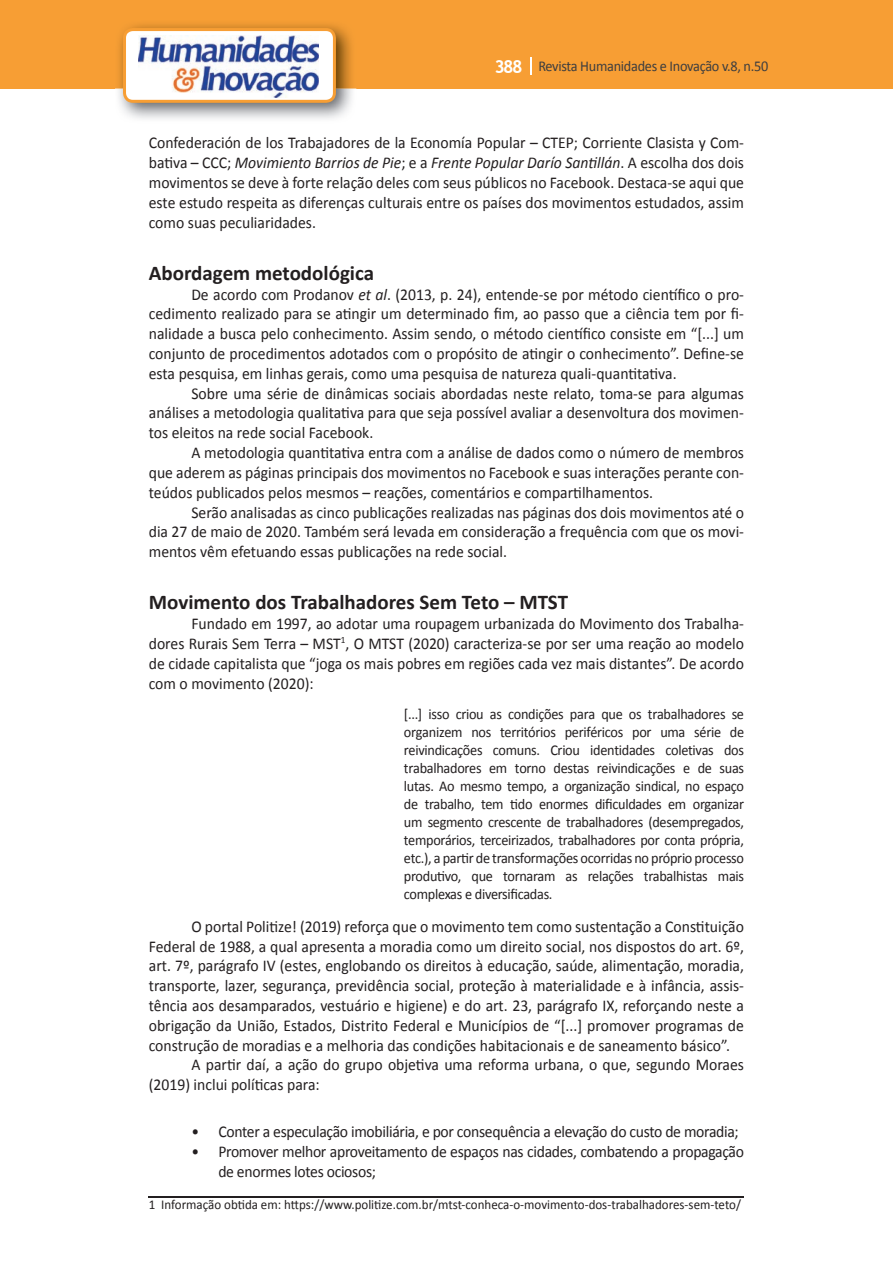
<style>
.page{position:relative;width:893px;height:1263px;background:#fff}
.page>*{position:absolute;margin:0;border:0;box-sizing:border-box;transform-origin:0 0}
.t1{font:700 21px "Calibri";color:#231f20}
.t2{font:16.5px/19.8px "Calibri";color:#231f20;text-align:justify;scale:.95 1}
.t3{font:16.5px/19.8px "Calibri";letter-spacing:-.02em;color:#231f20;scale:.95 1}
.t4{font:15px/18px "Calibri";letter-spacing:-.02em;color:#231f20;text-align:justify;scale:.95 1}
.t5{font:15px "Calibri";letter-spacing:-.02em;color:#3e3e3f;scale:.95 1}
.t6{font:13.5px "Calibri";color:#231f20;scale:.96 1}
.s1{font-family:"Trebuchet MS";font-weight:700;font-size:18px;color:#fff}
.s2{font-style:italic}
</style>
<div class="page">
<div style="left:0;top:0;width:893px;height:88px;background:#f79e34"></div>
<svg style="left:530px;top:57px;width:2px;height:18px"></svg>
<img style="left:115px;top:24px;width:241px;height:95px">
<svg style="left:123px;top:28px;width:213px;height:75px"></svg>
<hr style="left:149px;top:1196px;width:595px;height:2px;background:#231f20">
<p class="t5" style="left:495px;top:57px;width:290px"><span class="s1">388</span> Revista Humanidades e Inovação v.8, n.50</p>
<p class="t2" style="left:149px;top:133px;width:628px">Confederación de los Trabajadores de la Economía Popular – CTEP; Corriente Clasista y Com&shy;bativa – CCC; <span class="s2">Movimiento Barrios de Pie</span>; e a <span class="s2">Frente Popular Darío Santillán</span>. A escolha dos dois movimentos se deve à forte relação deles com seus públicos no Facebook. Destaca-se aqui que este estudo respeita as diferenças culturais entre os países dos movimentos estudados, assim como suas peculiaridades.</p>
<p class="t1" style="left:149px;top:259px;width:227px">Abordagem metodológica</p>
<p class="t2" style="left:149px;top:284px;width:628px;text-indent:43px">De acordo com Prodanov <span class="s2">et al</span>. (2013, p. 24), entende-se por método científico o pro&shy;cedimento realizado para se atingir um determinado fim, ao passo que a ciência tem por fi&shy;nalidade a busca pelo conhecimento. Assim sendo, o método científico consiste em “[...] um conjunto de procedimentos adotados com o propósito de atingir o conhecimento”. Define-se esta pesquisa, em linhas gerais, como uma pesquisa de natureza quali-quantitativa.</p>
<p class="t2" style="left:149px;top:383px;width:628px;text-indent:43px">Sobre uma série de dinâmicas sociais abordadas neste relato, toma-se para algumas análises a metodologia qualitativa para que seja possível avaliar a desenvoltura dos movimen&shy;tos eleitos na rede social Facebook.</p>
<p class="t2" style="left:149px;top:443px;width:628px;text-indent:43px">A metodologia quantitativa entra com a análise de dados como o número de membros que aderem as páginas principais dos movimentos no Facebook e suas interações perante con&shy;teúdos publicados pelos mesmos – reações, comentários e compartilhamentos.</p>
<p class="t2" style="left:149px;top:502px;width:628px;text-indent:43px">Serão analisadas as cinco publicações realizadas nas páginas dos dois movimentos até o dia 27 de maio de 2020. Também será levada em consideração a frequência com que os movi&shy;mentos vêm efetuando essas publicações na rede social.</p>
<p class="t1" style="left:149px;top:589px;width:421px">Movimento dos Trabalhadores Sem Teto – MTST</p>
<p class="t2" style="left:149px;top:614px;width:628px;text-indent:43px">Fundado em 1997, ao adotar uma roupagem urbanizada do Movimento dos Trabalha&shy;dores Rurais Sem Terra – MST<sup>1</sup>, O MTST (2020) caracteriza-se por ser uma reação ao modelo de cidade capitalista que “joga os mais pobres em regiões cada vez mais distantes”. De acordo com o movimento (2020):</p>
<p class="t4" style="left:404px;top:705px;width:360px">[...] isso criou as condições para que os trabalhadores se organizem nos territórios periféricos por uma série de reivindicações comuns. Criou identidades coletivas dos trabalhadores em torno destas reivindicações e de suas lutas. Ao mesmo tempo, a organização sindical, no espaço de trabalho, tem tido enormes dificuldades em organizar um segmento crescente de trabalhadores (desempregados, temporários, terceirizados, trabalhadores por conta própria, etc.), a partir de transformações ocorridas no próprio processo produtivo, que tornaram as relações trabalhistas mais complexas e diversificadas.</p>
<p class="t2" style="left:191px;top:916px;width:583px">O portal Politize! (2019) reforça que o movimento tem como sustentação a Constituição</p>
<p class="t2" style="left:149px;top:936px;width:628px">Federal de 1988, a qual apresenta a moradia como um direito social, nos dispostos do art. 6º,</p>
<p class="t2" style="left:149px;top:956px;width:628px">art. 7º, parágrafo IV (estes, englobando os direitos à educação, saúde, alimentação, moradia,</p>
<p class="t2" style="left:149px;top:976px;width:628px">transporte, lazer, segurança, previdência social, proteção à materialidade e à infância, assis-</p>
<p class="t2" style="left:149px;top:996px;width:628px">tência aos desamparados, vestuário e higiene) e do art. 23, parágrafo IX, reforçando neste a</p>
<p class="t2" style="left:149px;top:1015px;width:628px">obrigação da União, Estados, Distrito Federal e Municípios de “[...] promover programas de</p>
<p class="t2" style="left:149px;top:1035px;width:613px">construção de moradias e a melhoria das condições habitacionais e de saneamento básico”.</p>
<p class="t2" style="left:191px;top:1055px;width:583px">A partir daí, a ação do grupo objetiva uma reforma urbana, o que, segundo Moraes</p>
<p class="t2" style="left:149px;top:1075px;width:181px">(2019) inclui políticas para:</p>
<p class="t3" style="left:191px;top:1122px;width:578px">• Conter a especulação imobiliária, e por consequência a elevação do custo de moradia;</p>
<p class="t3" style="left:218px;top:1141px;width:555px;text-indent:-27px">• Promover melhor aproveitamento de espaços nas cidades, combatendo a propagação de enormes lotes ociosos;</p>
<p class="t6" style="left:149px;top:1196px;width:618px">1 Informação obtida em: https://www.politize.com.br/mtst-conheca-o-movimento-dos-trabalhadores-sem-teto/</p>
</div>
